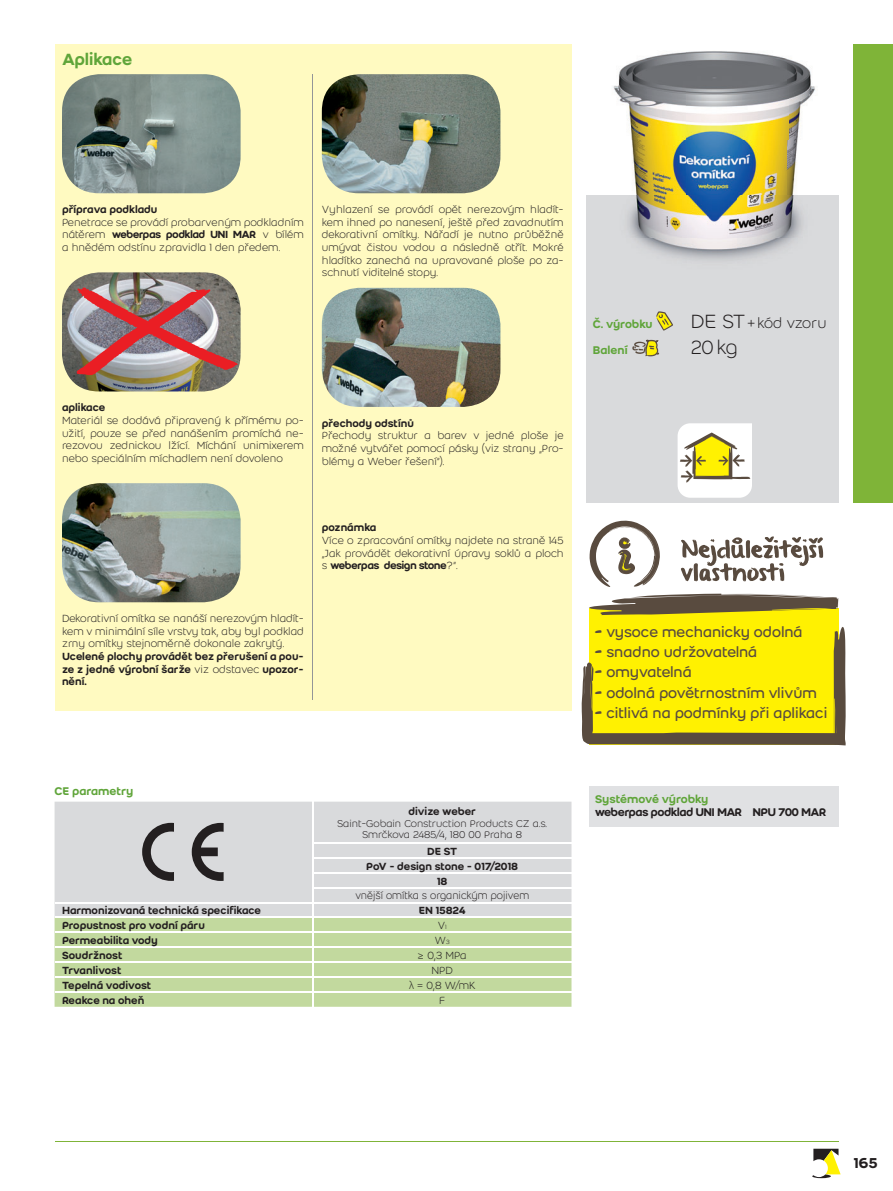
<style>
.page{position:relative;width:893px;height:1191px;background:#fff}
.page>*{position:absolute;margin:0;border:0;box-sizing:border-box;transform-origin:0 0}
.t1{font:300 21px "Weber";color:#231f20}
.t2{font:500 17.85px "Weber";color:#60a53a}
.t3{font:15.75px "Weber";color:#594b3f}
.t4{font:300 15.75px "Weber";letter-spacing:-.01em;color:#231f20}
.t5{font:500 15.75px "Weber";color:#231f20}
.t6{font:500 12.25px "Weber";color:#60a53a}
.t7{font:12.25px "Weber Name";color:#231f20}
.t8{font:300 11.38px/12.6px "Weber";color:#231f20;text-align:justify}
.t9{font:500 11.38px/12.6px "Weber";color:#231f20;text-align:justify}
.t10{font:11.38px "Weber Name";color:#231f20}
.t11{font:300 11.38px "Weber";color:#231f20;scale:.95 1}
.t12{font:300 10.85px/11.4px "Weber";color:#231f20;text-align:center}
.s1{font-family:"Weber";font-weight:300}
.s2{font-weight:300}
.s3{font-size:6.65px}
.s4{font-family:"Myriad Pro"}
.s5{font-size:21px}
.s6{font-family:"Weber Brush"}
</style>
<div class="page">
<svg style="left:812px;top:1148px;width:29px;height:30px"></svg>
<hr style="left:55px;top:1141px;width:783px;height:1px;background:#7fb438">
<div style="left:853px;top:45px;width:40px;height:458px;background:#7fb438"></div>
<div style="left:586px;top:195px;width:252px;height:308px;background:#d9dadc"></div>
<svg style="left:678px;top:423px;width:74px;height:75px;background:#e7e3b2"></svg>
<div style="left:55px;top:45px;width:516px;height:666px;background:#fffac1"></div>
<hr style="left:312px;top:74px;width:1px;height:625px;background:#939598">
<img style="left:62px;top:74px;width:179px;height:119px;border-radius:37px">
<img style="left:322px;top:74px;width:178px;height:119px;border-radius:37px">
<img style="left:322px;top:288px;width:178px;height:119px;border-radius:37px">
<img style="left:62px;top:483px;width:179px;height:119px;border-radius:37px">
<div style="left:589px;top:608px;width:249px;height:136px;background:#fff101"></div>
<svg style="left:589px;top:520px;width:71px;height:67px"></svg>
<svg style="left:589px;top:593px;width:249px;height:22px"></svg>
<svg style="left:681px;top:536px;width:142px;height:45px"></svg>
<svg style="left:582px;top:627px;width:264px;height:118px"></svg>
<div style="left:589px;top:786px;width:249px;height:40px;background:#e0e1e3"></div>
<img style="left:62px;top:272px;width:179px;height:119px;border-radius:37px">
<img style="left:62px;top:281px;width:179px;height:107px">
<div style="left:55px;top:801px;width:516px;height:115px;background:#d9dadc"></div>
<div style="left:55px;top:918px;width:516px;height:88px;background:#c2d99e"></div>
<hr style="left:312px;top:801px;width:2px;height:41px;background:#fff">
<hr style="left:312px;top:842px;width:259px;height:2px;background:#fff">
<hr style="left:312px;top:857px;width:259px;height:1px;background:#fff">
<hr style="left:312px;top:872px;width:259px;height:1px;background:#fff">
<hr style="left:312px;top:886px;width:259px;height:2px;background:#fff">
<hr style="left:55px;top:901px;width:516px;height:2px;background:#fff">
<hr style="left:55px;top:931px;width:516px;height:2px;background:#fff">
<hr style="left:55px;top:946px;width:516px;height:2px;background:#fff">
<hr style="left:55px;top:961px;width:516px;height:2px;background:#fff">
<hr style="left:55px;top:976px;width:516px;height:2px;background:#fff">
<hr style="left:55px;top:991px;width:516px;height:1px;background:#fff">
<svg style="left:312px;top:844px;width:2px;height:162px"></svg>
<hr style="left:55px;top:916px;width:516px;height:2px;background:#fff">
<svg style="left:192px;top:823px;width:32px;height:58px;background:#838283"></svg>
<svg style="left:142px;top:823px;width:32px;height:58px;background:#929192"></svg>
<img style="left:613px;top:51px;width:202px;height:209px">
<svg style="left:632px;top:340px;width:27px;height:16px"></svg>
<svg style="left:656px;top:311px;width:17px;height:19px"></svg>
<h2 class="t2" style="left:62px;top:53px;width:72px">Aplikace</h2>
<p class="t9" style="left:62px;top:204px;width:97px">příprava podkladu</p>
<p class="t8" style="left:62px;top:217px;width:243px">Penetrace se provádí probarveným podkladním</p>
<p class="t10" style="left:62px;top:231px;width:243px"><span class="s1">nátěrem</span> -pas podklad UNI MAR <span class="s1">v bílém</span></p>
<p class="t8" style="left:62px;top:242px;width:220px">a hnědém odstínu zpravidla 1 den předem.</p>
<p class="t8" style="left:322px;top:204px;width:243px">Vyhlazení se provádí opět nerezovým hladít&shy;kem ihned po nanesení, ještě před zavadnutím dekorativní omítky. Nářadí je nutno průběžně umývat čistou vodou a následně otřít. Mokré hladítko zanechá na upravované ploše po za&shy;schnutí viditelné stopy.</p>
<p class="t9" style="left:62px;top:402px;width:45px">aplikace</p>
<p class="t8" style="left:62px;top:415px;width:243px">Materiál se dodává připravený k přímému po&shy;užití, pouze se před nanášením promíchá ne&shy;rezovou zednickou lžící. Míchání unimixerem nebo speciálním míchadlem není dovoleno</p>
<p class="t9" style="left:322px;top:418px;width:94px">přechody odstínů</p>
<p class="t8" style="left:322px;top:430px;width:243px">Přechody struktur a barev v jedné ploše je možné vytvářet pomocí pásky (viz strany „Pro&shy;blémy a Weber řešení“).</p>
<p class="t8" style="left:62px;top:613px;width:243px">Dekorativní omítka se nanáší nerezovým hladít&shy;kem v minimální síle vrstvy tak, aby byl podklad zrny omítky stejnoměrně dokonale zakrytý.</p>
<p class="t9" style="left:62px;top:651px;width:243px">Ucelené plochy provádět bez přerušení a pou&shy;ze z jedné výrobní šarže <span class="s2">viz odstavec</span> upozor&shy;nění.</p>
<p class="t9" style="left:322px;top:522px;width:56px">poznámka</p>
<p class="t8" style="left:322px;top:535px;width:243px">Více o zpracování omítky najdete na straně 145 „Jak provádět dekorativní úpravy soklů a ploch</p>
<p class="t10" style="left:322px;top:561px;width:137px"><span class="s1">s</span> -pas design stone<span class="s1">?“.</span></p>
<p class="t6" style="left:55px;top:786px;width:80px">CE parametry</p>
<p class="t9" style="left:408px;top:806px;width:69px">divize weber</p>
<p class="t12" style="left:337px;top:818px;width:211px">Saint-Gobain Construction Products CZ a.s.<br>Smrčkova 2485/4, 180 00 Praha 8</p>
<p class="t9" style="left:366px;top:844px;width:153px;line-height:14.9px;text-align:center">DE ST<br>PoV - design stone - 017/2018<br>18</p>
<p class="t11" style="left:355px;top:891px;width:185px">vnější omítka s organickým pojivem</p>
<p class="t9" style="left:62px;top:905px;width:201px">Harmonizovaná technická specifikace</p>
<p class="t9" style="left:419px;top:905px;width:48px">EN 15824</p>
<p class="t9" style="left:62px;top:920px;width:144px">Propustnost pro vodní páru</p>
<p class="t8" style="left:438px;top:920px;width:11px">V<span class="s3">1</span></p>
<p class="t9" style="left:62px;top:935px;width:97px">Permeabilita vody</p>
<p class="t8" style="left:435px;top:935px;width:16px">W<span class="s3">3</span></p>
<p class="t9" style="left:62px;top:949px;width:62px">Soudržnost</p>
<p class="t8" style="left:418px;top:949px;width:50px">≥ 0,3 MPa</p>
<p class="t9" style="left:62px;top:964px;width:61px">Trvanlivost</p>
<p class="t8" style="left:432px;top:964px;width:23px">NPD</p>
<p class="t9" style="left:62px;top:979px;width:91px">Tepelná vodivost</p>
<p class="t8" style="left:409px;top:979px;width:68px"><span class="s4">λ</span> = 0,8 W/mK</p>
<p class="t9" style="left:62px;top:994px;width:84px">Reakce na oheň</p>
<p class="t8" style="left:439px;top:994px;width:7px">F</p>
<p class="t6" style="left:593px;top:319px;width:61px">Č. výrobku</p>
<h3 class="t4" style="left:691px;top:317px;width:137px"><span class="s5">DE ST</span>+kód vzoru</h3>
<p class="t6" style="left:593px;top:346px;width:36px">Balení</p>
<h1 class="t1" style="left:691px;top:340px;width:48px">20 kg</h1>
<h3 class="t3" style="left:594px;top:626px;width:210px"><span class="s6">-</span> vysoce mechanicky odolná</h3>
<h3 class="t3" style="left:594px;top:646px;width:165px"><span class="s6">-</span> snadno udržovatelná</h3>
<h3 class="t3" style="left:594px;top:666px;width:99px"><span class="s6">-</span> omyvatelná</h3>
<h3 class="t3" style="left:594px;top:686px;width:224px"><span class="s6">-</span> odolná povětrnostním vlivům</h3>
<h3 class="t3" style="left:594px;top:707px;width:235px"><span class="s6">-</span> citlivá na podmínky při aplikaci</h3>
<p class="t6" style="left:595px;top:794px;width:115px">Systémové výrobky</p>
<p class="t7" style="left:595px;top:808px;width:232px">weberpas podklad UNI MAR NPU 700 MAR</p>
<h3 class="t5" style="left:854px;top:1157px;width:25px">165</h3>
</div>
